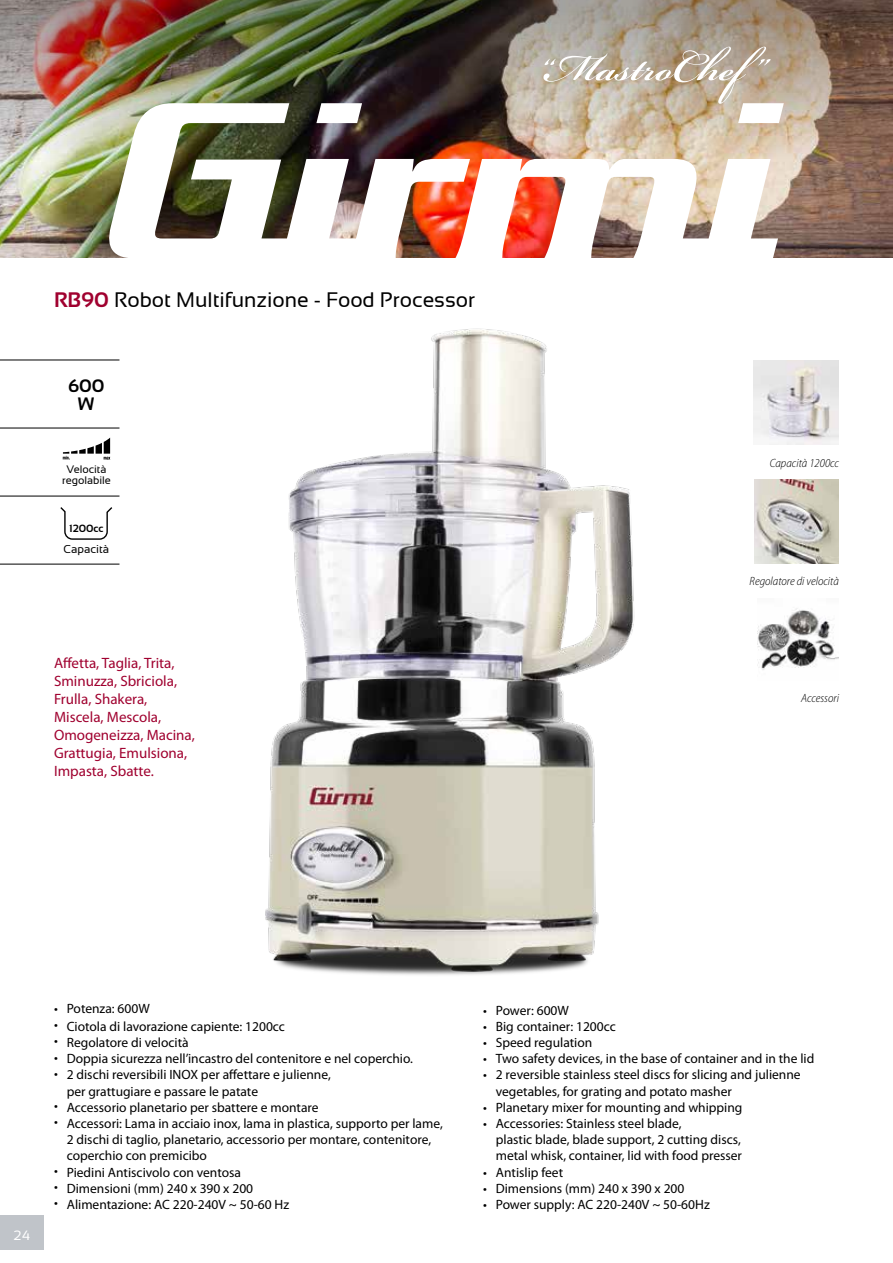
<style>
.page{position:relative;width:893px;height:1263px;background:#fff}
.page>*{position:absolute;margin:0;border:0;box-sizing:border-box;transform-origin:0 0}
.t1{font:700 58.5px "Bickham Script Std";color:#fff}
.t2{font:21px "Sansation";color:#000}
.t3{font:700 18px/18px "Sansation";color:#000;text-align:center}
.t4{font:15px/18px "Myriad Pro";color:#a0002f}
.t5{font:13.5px/16.2px "Myriad Pro";color:#000}
.t6{font:13.5px "Sansation";color:#fff}
.t7{font:italic 300 semi-condensed 12px "Myriad Pro";color:#000}
.t8{font:11.4px "Sansation";color:#000}
.t9{font:10.8px/10.8px "Sansation";color:#000;text-align:center}
.t10{font:700 10.5px "Sansation";color:#000}
.s1{font-weight:700;color:#a0002f}
</style>
<div class="page">
<div style="left:0;top:1215px;width:44px;height:35px;background:#c0c4c9"></div>
<img style="left:0;top:160px;width:893px;height:97px">
<svg style="left:63px;top:438px;width:47px;height:22px"></svg>
<img style="left:265px;top:328px;width:490px;height:647px">
<img style="left:755px;top:479px;width:84px;height:85px">
<img style="left:754px;top:360px;width:84px;height:85px">
<img style="left:757px;top:608px;width:82px;height:62px">
<img style="left:0;top:0;width:893px;height:160px">
<img style="left:105px;top:103px;width:679px;height:155px">
<hr style="left:0;top:360px;width:119px;height:1px;background:#000">
<hr style="left:0;top:428px;width:119px;height:1px;background:#000">
<hr style="left:0;top:496px;width:119px;height:1px;background:#000">
<hr style="left:0;top:564px;width:119px;height:1px;background:#000">
<svg style="left:60px;top:507px;width:53px;height:33px"></svg>
<h1 class="t1" style="left:539px;top:26px;width:244px">“MastroChef”</h1>
<h2 class="t2" style="left:54px;top:288px;width:423px"><span class="s1">RB90</span> Robot Multifunzione - Food Processor</h2>
<h3 class="t3" style="left:68px;top:377px;width:38px">600<br>W</h3>
<p class="t9" style="left:62px;top:464px;width:50px">Velocità regolabile</p>
<p class="t10" style="left:69px;top:522px;width:36px">1200cc</p>
<p class="t8" style="left:63px;top:543px;width:47px">Capacità</p>
<p class="t4" style="left:54px;top:654px;width:142px">Affetta, Taglia, Trita,<br>Sminuzza, Sbriciola,<br>Frulla, Shakera,<br>Miscela, Mescola,<br>Omogeneizza, Macina,<br>Grattugia, Emulsiona,<br>Impasta, Sbatte.</p>
<p class="t7" style="left:770px;top:456px;width:71px">Capacità 1200cc</p>
<p class="t7" style="left:750px;top:575px;width:91px">Regolatore di velocità</p>
<p class="t7" style="left:801px;top:692px;width:39px">Accessori</p>
<p class="t6" style="left:14px;top:1228px;width:18px">24</p>
<p class="t5" style="left:54px;top:1001px;width:97px">• Potenza: 600W</p>
<p class="t5" style="left:54px;top:1018px;width:232px">• Ciotola di lavorazione capiente: 1200cc</p>
<p class="t5" style="left:54px;top:1034px;width:136px">• Regolatore di velocità</p>
<p class="t5" style="left:54px;top:1051px;width:360px">• Doppia sicurezza nell’incastro del contenitore e nel coperchio.</p>
<p class="t5" style="left:67px;top:1067px;width:266px;text-indent:-13px">• 2 dischi reversibili INOX per affettare e julienne, per grattugiare e passare le patate</p>
<p class="t5" style="left:54px;top:1099px;width:266px">• Accessorio planetario per sbattere e montare</p>
<p class="t5" style="left:67px;top:1115px;width:378px;text-indent:-13px">• Accessori: Lama in acciaio inox, lama in plastica, supporto per lame,<br>2 dischi di taglio, planetario, accessorio per montare, contenitore, coperchio con premicibo</p>
<p class="t5" style="left:54px;top:1164px;width:188px">• Piedini Antiscivolo con ventosa</p>
<p class="t5" style="left:54px;top:1180px;width:201px">• Dimensioni (mm) 240 x 390 x 200</p>
<p class="t5" style="left:54px;top:1196px;width:237px">• Alimentazione: AC 220-240V ~ 50-60 Hz</p>
<p class="t5" style="left:483px;top:1002px;width:87px">• Power: 600W</p>
<p class="t5" style="left:483px;top:1018px;width:134px">• Big container: 1200cc</p>
<p class="t5" style="left:483px;top:1034px;width:111px">• Speed regulation</p>
<p class="t5" style="left:483px;top:1051px;width:333px">• Two safety devices, in the base of container and in the lid</p>
<p class="t5" style="left:496px;top:1067px;width:306px;text-indent:-13px">• 2 reversible stainless steel discs for slicing and julienne vegetables, for grating and potato masher</p>
<p class="t5" style="left:483px;top:1099px;width:261px">• Planetary mixer for mounting and whipping</p>
<p class="t5" style="left:496px;top:1115px;width:248px;text-indent:-13px">• Accessories: Stainless steel blade,<br>plastic blade, blade support, 2 cutting discs, metal whisk, container, lid with food presser</p>
<p class="t5" style="left:483px;top:1164px;width:82px">• Antislip feet</p>
<p class="t5" style="left:483px;top:1180px;width:203px">• Dimensions (mm) 240 x 390 x 200</p>
<p class="t5" style="left:483px;top:1196px;width:228px">• Power supply: AC 220-240V ~ 50-60Hz</p>
</div>
